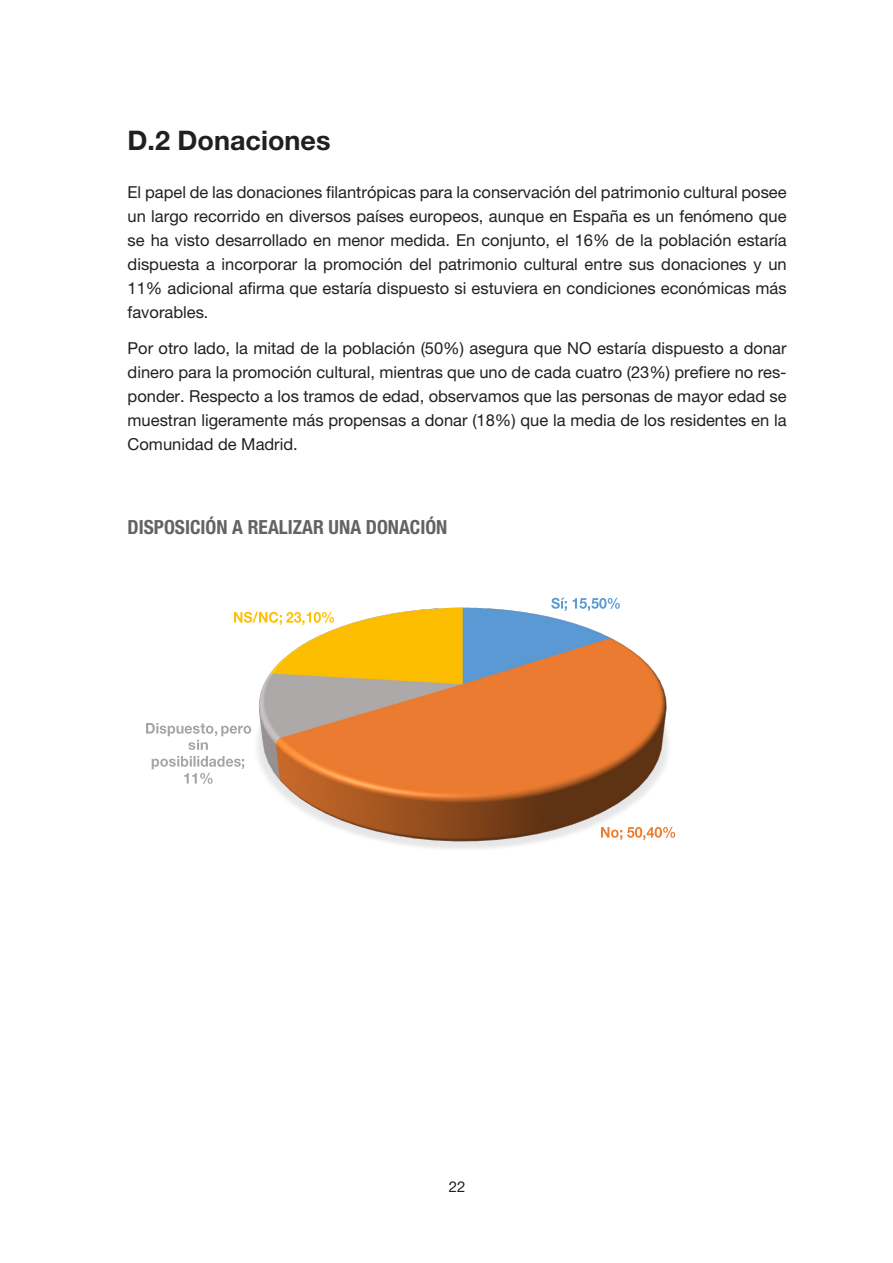
<style>
.page{position:relative;width:893px;height:1263px;background:#fff}
.page>*{position:absolute;margin:0;border:0;box-sizing:border-box;transform-origin:0 0}
.Estilo_de_párrafo_3{font:700 27px "Helvetica Neue LT Pro";color:#231f20}
.Estilo_de_párrafo_TI{font:700 condensed 19.5px "Helvetica Neue LT Pro";color:#636366}
.Estilo_de_párrafo_TI-2{font:16.5px/24px "Helvetica Neue LT Pro";color:#231f20;text-align:justify}
.t1{font:15px "Helvetica Neue LT Pro";color:#231f20}
</style>
<div class="page">
<img style="left:257px;top:607px;width:412px;height:242px">
<img style="left:551px;top:597px;width:76px;height:14px">
<img style="left:601px;top:824px;width:75px;height:17px">
<img style="left:146px;top:720px;width:115px;height:16px">
<img style="left:188px;top:739px;width:20px;height:11px">
<img style="left:152px;top:756px;width:93px;height:13px">
<img style="left:184px;top:772px;width:29px;height:12px">
<img style="left:234px;top:608px;width:109px;height:17px">
<p class="Estilo_de_párrafo_3" style="left:128px;top:124px;width:205px">D.2 Donaciones</p>
<p class="Estilo_de_párrafo_TI-2" style="left:128px;top:180px;width:661px">El papel de las donaciones filantrópicas para la conservación del patrimonio cultural posee un largo recorrido en diversos países europeos, aunque en España es un fenómeno que se ha visto desarrollado en menor medida. En conjunto, el 16% de la población estaría dispuesta a incorporar la promoción del patrimonio cultural entre sus donaciones y un 11% adicional afirma que estaría dispuesto si estuviera en condiciones económicas más favorables.</p>
<p class="Estilo_de_párrafo_TI-2" style="left:128px;top:336px;width:661px">Por otro lado, la mitad de la población (50%) asegura que NO estaría dispuesto a donar dinero para la promoción cultural, mientras que uno de cada cuatro (23%) prefiere no res&shy;ponder. Respecto a los tramos de edad, observamos que las personas de mayor edad se muestran ligeramente más propensas a donar (18%) que la media de los residentes en la Comunidad de Madrid.</p>
<p class="Estilo_de_párrafo_TI" style="left:128px;top:515px;width:321px">DISPOSICIÓN A REALIZAR UNA DONACIÓN</p>
<p class="t1" style="left:449px;top:1178px;width:18px">22</p>
</div>
